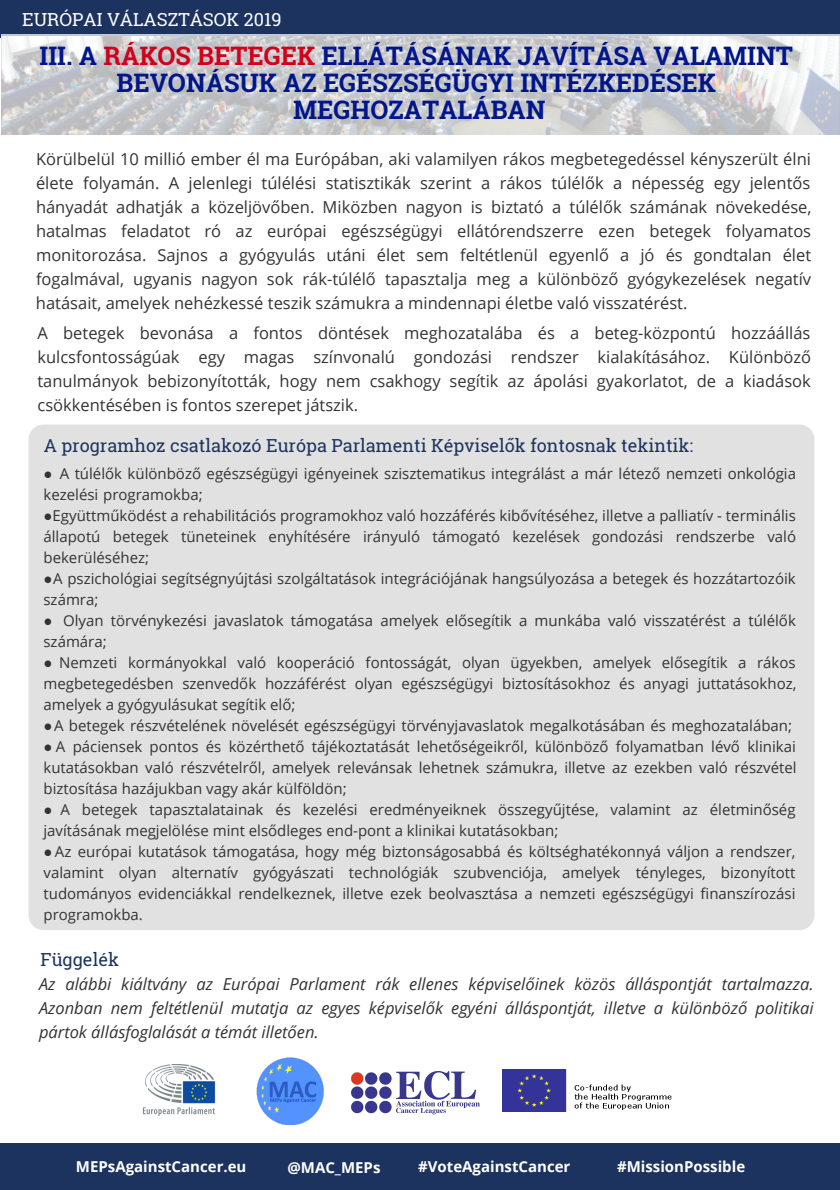
<style>
.page{position:relative;width:840px;height:1190px;background:#fff}
.page>*{position:absolute;margin:0;border:0;box-sizing:border-box;transform-origin:0 0}
.t1{font:700 25.6px/27px "Roboto Slab";color:#00168a;text-align:center}
.t2{font:18px "Roboto Slab";color:#1c335f}
.t3{font:18px "Roboto Slab";color:#fff}
.t4{font:16.4px/24px "Open Sans";color:#333;text-align:justify}
.t5{font:italic 16.4px/24px "Open Sans";color:#333;text-align:justify}
.t6{font:15px/21px "Open Sans";color:#333}
.t7{font:700 15px "Open Sans";color:#fff}
.s1{color:#d0021b}
.s2{font-family:"Times New Roman"}
</style>
<div class="page">
<div style="left:28px;top:424px;width:786px;height:506px;background:#e1e1e1"></div>
<div style="left:0;top:0;width:840px;height:38px;background:#1c335f"></div>
<img style="left:256px;top:1058px;width:68px;height:67px">
<img style="left:351px;top:1071px;width:129px;height:43px">
<img style="left:142px;top:1064px;width:74px;height:52px">
<img style="left:502px;top:1070px;width:170px;height:42px">
<div style="left:0;top:1143px;width:840px;height:46px;background:#1c335f"></div>
<div style="left:2px;top:35px;width:838px;height:101px;background:#fff;opacity:.73"></div>
<p class="t3" style="left:22px;top:7px;width:261px">EURÓPAI VÁLASZTÁSOK 2019</p>
<h1 class="t1" style="left:40px;top:41px;width:755px">III. A <span class="s1">RÁKOS BETEGEK</span> ELLÁTÁSÁNAK JAVÍTÁSA VALAMINT<br>BEVONÁSUK AZ EGÉSZSÉGÜGYI INTÉZKEDÉSEK<br>MEGHOZATALÁBAN</h1>
<p class="t4" style="left:36px;top:147px;width:777px">Körülbelül 10 millió ember él ma Európában, aki valamilyen rákos megbetegedéssel kényszerült élni élete folyamán. A jelenlegi túlélési statisztikák szerint a rákos túlélők a népesség egy jelentős hányadát adhatják a közeljövőben. Miközben nagyon is biztató a túlélők számának növekedése, hatalmas feladatot ró az európai egészségügyi ellátórendszerre ezen betegek folyamatos monitorozása. Sajnos a gyógyulás utáni élet sem feltétlenül egyenlő a jó és gondtalan élet fogalmával, ugyanis nagyon sok rák-túlélő tapasztalja meg a különböző gyógykezelések negatív hatásait, amelyek nehézkessé teszik számukra a mindennapi életbe való visszatérést.</p>
<p class="t4" style="left:37px;top:321px;width:775px">A betegek bevonása a fontos döntések meghozatalába és a beteg-központú hozzáállás kulcsfontosságúak egy magas színvonalú gondozási rendszer kialakításához. Különböző tanulmányok bebizonyították, hogy nem csakhogy segítik az ápolási gyakorlatot, de a kiadások csökkentésében is fontos szerepet játszik.</p>
<p class="t2" style="left:44px;top:433px;width:651px">A programhoz csatlakozó Európa Parlamenti Képviselők fontosnak tekintik:</p>
<p class="t6" style="left:43px;top:462px;width:754px"><span class="s2">●</span> A túlélők különböző egészségügyi igényeinek szisztematikus integrálást a már létező nemzeti onkológia kezelési programokba;</p>
<p class="t6" style="left:43px;top:504px;width:754px;text-align:justify"><span class="s2">●</span>Együttműködést a rehabilitációs programokhoz való hozzáférés kibővítéséhez, illetve a palliatív - terminális állapotú betegek tüneteinek enyhítésére irányuló támogató kezelések gondozási rendszerbe való bekerüléséhez;</p>
<p class="t6" style="left:43px;top:567px;width:754px"><span class="s2">●</span>A pszichológiai segítségnyújtási szolgáltatások integrációjának hangsúlyozása a betegek és hozzátartozóik számra;</p>
<p class="t6" style="left:43px;top:609px;width:754px"><span class="s2">●</span> Olyan törvénykezési javaslatok támogatása amelyek elősegítik a munkába való visszatérést a túlélők számára;</p>
<p class="t6" style="left:43px;top:651px;width:754px;text-align:justify"><span class="s2">●</span> Nemzeti kormányokkal való kooperáció fontosságát, olyan ügyekben, amelyek elősegítik a rákos megbetegedésben szenvedők hozzáférést olyan egészségügyi biztosításokhoz és anyagi juttatásokhoz, amelyek a gyógyulásukat segítik elő;</p>
<p class="t6" style="left:43px;top:714px;width:750px"><span class="s2">●</span>A betegek részvételének növelését egészségügyi törvényjavaslatok megalkotásában és meghozatalában;</p>
<p class="t6" style="left:43px;top:735px;width:755px;text-align:justify"><span class="s2">●</span> A páciensek pontos és közérthető tájékoztatását lehetőségeikről, különböző folyamatban lévő klinikai kutatásokban való részvételről, amelyek relevánsak lehetnek számukra, illetve az ezekben való részvétel biztosítása hazájukban vagy akár külföldön;</p>
<p class="t6" style="left:43px;top:798px;width:754px"><span class="s2">●</span> A betegek tapasztalatainak és kezelési eredményeiknek összegyűjtése, valamint az életminőség javításának megjelölése mint elsődleges end-pont a klinikai kutatásokban;</p>
<p class="t6" style="left:43px;top:840px;width:754px;text-align:justify"><span class="s2">●</span> Az európai kutatások támogatása, hogy még biztonságosabbá és költséghatékonnyá váljon a rendszer, valamint olyan alternatív gyógyászati technológiák szubvenciója, amelyek tényleges, bizonyított tudományos evidenciákkal rendelkeznek, illetve ezek beolvasztása a nemzeti egészségügyi finanszírozási programokba.</p>
<p class="t2" style="left:40px;top:947px;width:80px">Függelék</p>
<p class="t5" style="left:39px;top:972px;width:776px">Az alábbi kiáltvány az Európai Parlament rák ellenes képviselőinek közös álláspontját tartalmazza.<br>Azonban nem feltétlenül mutatja az egyes képviselők egyéni álláspontját, illetve a különböző politikai pártok állásfoglalását a témát illetően.</p>
<p class="t7" style="left:76px;top:1155px;width:172px">MEPsAgainstCancer.eu</p>
<p class="t7" style="left:287px;top:1157px;width:95px">@MAC_MEPs</p>
<p class="t7" style="left:418px;top:1155px;width:154px">#VoteAgainstCancer</p>
<p class="t7" style="left:617px;top:1155px;width:130px">#MissionPossible</p>
</div>
